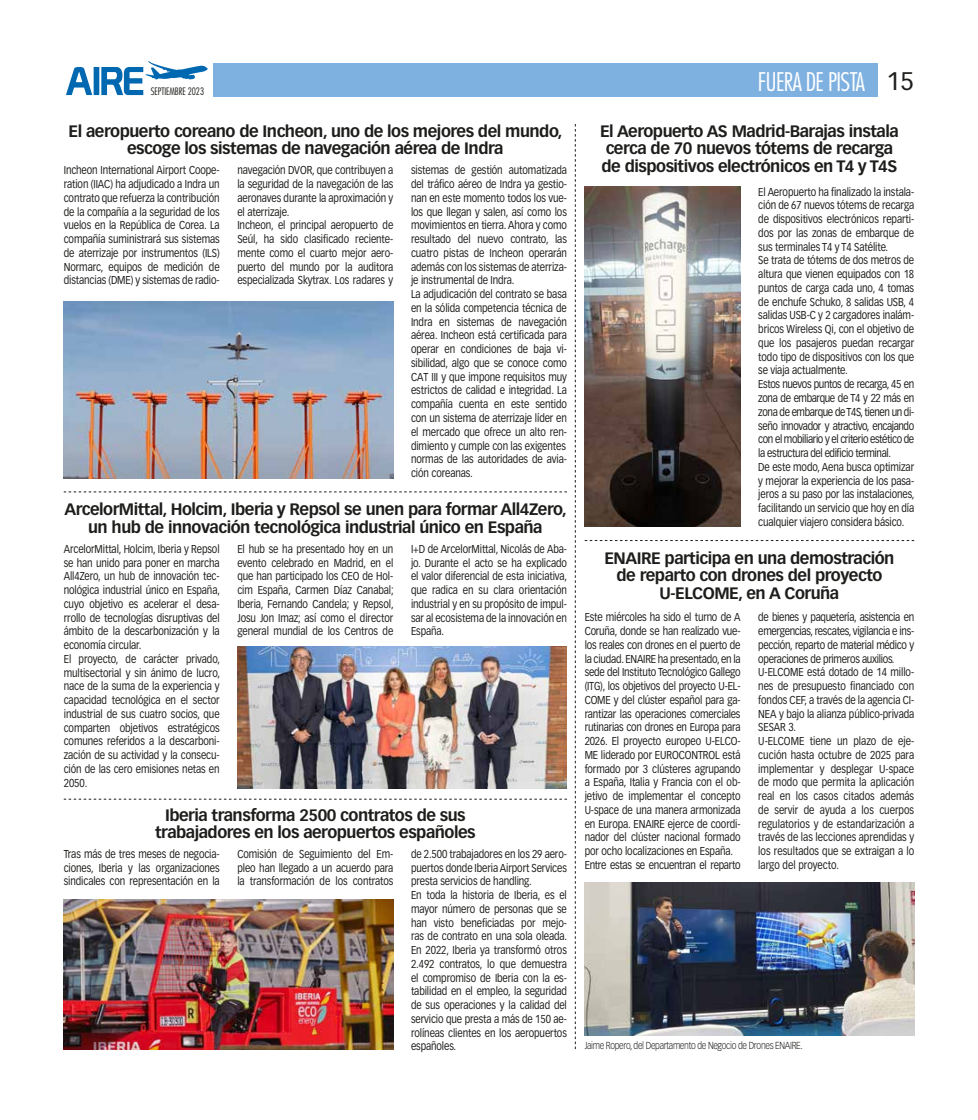
<style>
.page{position:relative;width:978px;height:1120px;background:#fff}
.page>*{position:absolute;margin:0;border:0;box-sizing:border-box;transform-origin:0 0}
.t1{font:300 condensed 25px "Futura Std";letter-spacing:-.025em;color:#fff}
.t2{font:700 16.25px/17.5px "Vectora LT Pro";letter-spacing:-.03em;color:#1d1d1b;text-align:center}
.t3{font:11.25px/13.8px "Vectora LT Pro";letter-spacing:-.01em;color:#1d1d1b;scale:.85 1}
.t4{font:300 10px "Vectora LT Pro";letter-spacing:-.035em;color:#1d1d1b;scale:.85 1}
.t5{font:300 condensed 10px "Futura Std";letter-spacing:-.01em;color:#1d1d1b}
.s1{font-family:"Vectora LT Pro";font-weight:400;font-stretch:normal;color:#1d1d1b}
</style>
<div class="page">
<svg style="left:66px;top:61px;width:142px;height:34px"></svg>
<div style="left:213px;top:64px;width:665px;height:33px;background:#7fb1e0"></div>
<img style="left:64px;top:301px;width:329px;height:178px">
<svg style="left:585px;top:540px;width:329px;height:1px"></svg>
<svg style="left:575px;top:124px;width:1px;height:925px"></svg>
<svg style="left:64px;top:491px;width:503px;height:1px"></svg>
<svg style="left:64px;top:799px;width:503px;height:1px"></svg>
<img style="left:237px;top:647px;width:330px;height:141px">
<img style="left:585px;top:187px;width:156px;height:339px">
<img style="left:585px;top:882px;width:329px;height:154px">
<img style="left:64px;top:899px;width:329px;height:150px">
<p class="t5" style="left:151px;top:85px;width:55px">SEPTIEMBRE 2023</p>
<h1 class="t1" style="left:758px;top:67px;width:158px">FUERA DE PISTA <span class="s1">15</span></h1>
<h2 class="t2" style="left:69px;top:122px;width:496px">El aeropuerto coreano de Incheon, uno de los mejores del mundo, escoge los sistemas de navegación aérea de Indra</h2>
<h2 class="t2" style="left:600px;top:122px;width:300px;text-align:left">El Aeropuerto AS Madrid-Barajas instala cerca de 70 nuevos tótems de recarga de dispositivos electrónicos en T4 y T4S</h2>
<p class="t3" style="left:237px;top:164px;width:185px">navegación DVOR, que contribuyen a la seguridad de la navegación de las aeronaves durante la aproximación y el aterrizaje.<br>Incheon, el principal aeropuerto de Seúl, ha sido clasificado reciente&shy;mente como el cuarto mejor aero&shy;puerto del mundo por la auditora especializada Skytrax. Los radares y</p>
<p class="t3" style="left:411px;top:164px;width:185px">sistemas de gestión automatizada del tráfico aéreo de Indra ya gestio&shy;nan en este momento todos los vue&shy;los que llegan y salen, así como los movimientos en tierra. Ahora y como resultado del nuevo contrato, las cuatro pistas de Incheon operarán además con los sistemas de aterriza&shy;je instrumental de Indra.<br>La adjudicación del contrato se basa en la sólida competencia técnica de Indra en sistemas de navegación aérea. Incheon está certificada para operar en condiciones de baja vi&shy;sibilidad, algo que se conoce como CAT III y que impone requisitos muy estrictos de calidad e integridad. La compañía cuenta en este sentido con un sistema de aterrizaje líder en el mercado que ofrece un alto ren&shy;dimiento y cumple con las exigentes normas de las autoridades de avia&shy;ción coreanas.</p>
<p class="t3" style="left:64px;top:164px;width:185px;text-align:justify">Incheon International Airport Coope&shy;ration (IIAC) ha adjudicado a Indra un contrato que refuerza la contribución de la compañía a la seguridad de los vuelos en la República de Corea. La compañía suministrará sus sistemas de aterrizaje por instrumentos (ILS)<br>Normarc, equipos de medición de distancias (DME) y sistemas de radio-</p>
<p class="t3" style="left:758px;top:185px;width:185px">El Aeropuerto ha finalizado la instala&shy;ción de 67 nuevos tótems de recarga de dispositivos electrónicos reparti&shy;dos por las zonas de embarque de sus terminales T4 y T4 Satélite.<br>Se trata de tótems de dos metros de altura que vienen equipados con 18 puntos de carga cada uno, 4 tomas de enchufe Schuko, 8 salidas USB, 4 salidas USB-C y 2 cargadores inalám&shy;bricos Wireless Qi, con el objetivo de que los pasajeros puedan recargar todo tipo de dispositivos con los que se viaja actualmente.<br>Estos nuevos puntos de recarga, 45 en zona de embarque de T4 y 22 más en zona de embarque de T4S, tienen un di&shy;seño innovador y atractivo, encajando con el mobiliario y el criterio estético de la estructura del edificio terminal.<br>De este modo, Aena busca optimizar y mejorar la experiencia de los pasa&shy;jeros a su paso por las instalaciones, facilitando un servicio que hoy en día cualquier viajero considera básico.</p>
<h2 class="t2" style="left:65px;top:500px;width:504px">ArcelorMittal, Holcim, Iberia y Repsol se unen para formar All4Zero, un hub de innovación tecnológica industrial único en España</h2>
<p class="t3" style="left:64px;top:542px;width:185px">ArcelorMittal, Holcim, Iberia y Repsol se han unido para poner en marcha All4Zero, un hub de innovación tec&shy;nológica industrial único en España, cuyo objetivo es acelerar el desa&shy;rrollo de tecnologías disruptivas del ámbito de la descarbonización y la economía circular.<br>El proyecto, de carácter privado, multisectorial y sin ánimo de lucro, nace de la suma de la experiencia y capacidad tecnológica en el sector industrial de sus cuatro socios, que comparten objetivos estratégicos comunes referidos a la descarboni&shy;zación de su actividad y la consecu&shy;ción de las cero emisiones netas en 2050.</p>
<p class="t3" style="left:237px;top:542px;width:185px;text-align:justify">El hub se ha presentado hoy en un evento celebrado en Madrid, en el que han participado los CEO de Hol&shy;cim España, Carmen Díaz Canabal; Iberia, Fernando Candela; y Repsol, Josu Jon Imaz; así como el director general mundial de los Centros de</p>
<p class="t3" style="left:411px;top:542px;width:185px;text-align:justify">I+D de ArcelorMittal, Nicolás de Aba&shy;jo. Durante el acto se ha explicado el valor diferencial de esta iniciativa, que radica en su clara orientación industrial y en su propósito de impul&shy;sar al ecosistema de la innovación en España.</p>
<h2 class="t2" style="left:155px;top:806px;width:322px">Iberia transforma 2500 contratos de sus trabajadores en los aeropuertos españoles</h2>
<p class="t3" style="left:64px;top:847px;width:185px;text-align:justify">Tras más de tres meses de negocia&shy;ciones, Iberia y las organizaciones sindicales con representación en la</p>
<p class="t3" style="left:237px;top:847px;width:185px;text-align:justify">Comisión de Seguimiento del Em&shy;pleo han llegado a un acuerdo para la transformación de los contratos</p>
<p class="t3" style="left:411px;top:847px;width:185px">de 2.500 trabajadores en los 29 aero&shy;puertos donde Iberia Airport Services presta servicios de handling.<br>En toda la historia de Iberia, es el mayor número de personas que se han visto beneficiadas por mejo&shy;ras de contrato en una sola oleada.<br>En 2022, Iberia ya transformó otros 2.492 contratos, lo que demuestra el compromiso de Iberia con la es&shy;tabilidad en el empleo, la seguridad de sus operaciones y la calidad del servicio que presta a más de 150 ae&shy;rolíneas clientes en los aeropuertos españoles.</p>
<h2 class="t2" style="left:604px;top:549px;width:291px">ENAIRE participa en una demostración de reparto con drones del proyecto<br>U-ELCOME, en A Coruña</h2>
<p class="t3" style="left:585px;top:610px;width:185px">Este miércoles ha sido el turno de A Coruña, donde se han realizado vue&shy;los reales con drones en el puerto de la ciudad. ENAIRE ha presentado, en la sede del Instituto Tecnológico Gallego (ITG), los objetivos del proyecto U-EL-COME y del clúster español para ga&shy;rantizar las operaciones comerciales rutinarias con drones en Europa para 2026. El proyecto europeo U-ELCO-ME liderado por EUROCONTROL está formado por 3 clústeres agrupando a España, Italia y Francia con el ob&shy;jetivo de implementar el concepto U-space de una manera armonizada en Europa. ENAIRE ejerce de coordi&shy;nador del clúster nacional formado por ocho localizaciones en España.<br>Entre estas se encuentran el reparto</p>
<p class="t3" style="left:758px;top:610px;width:185px">de bienes y paquetería, asistencia en emergencias, rescates, vigilancia e ins&shy;pección, reparto de material médico y operaciones de primeros auxilios.<br>U-ELCOME está dotado de 14 millo&shy;nes de presupuesto financiado con fondos CEF, a través de la agencia CI-<br>NEA y bajo la alianza público-privada<br>SESAR 3.<br>U-ELCOME tiene un plazo de eje&shy;cución hasta octubre de 2025 para implementar y desplegar U-space de modo que permita la aplicación real en los casos citados además de servir de ayuda a los cuerpos regulatorios y de estandarización a través de las lecciones aprendidas y los resultados que se extraigan a lo largo del proyecto.</p>
<p class="t4" style="left:585px;top:1039px;width:258px">Jaime Ropero, del Departamento de Negocio de Drones ENAIRE.</p>
</div>
